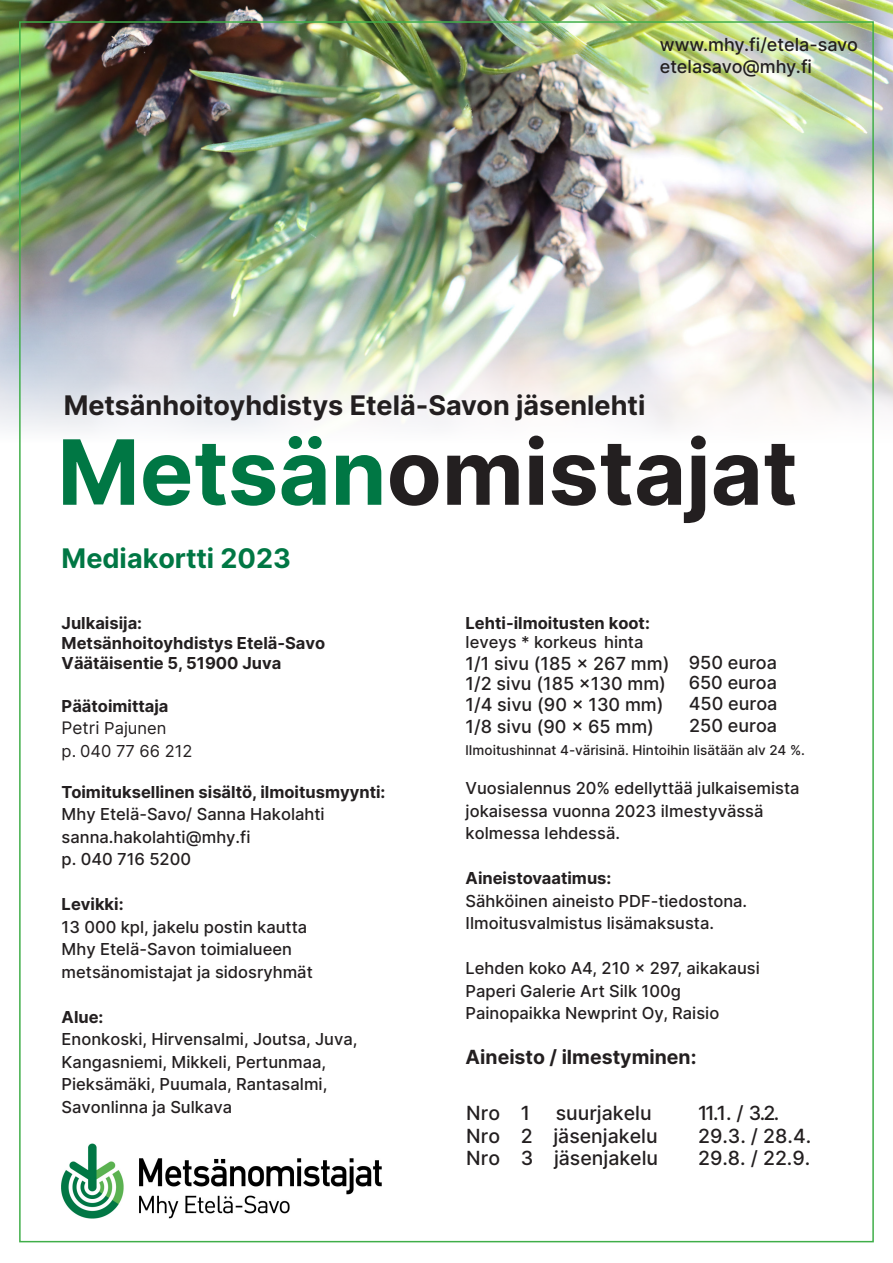
<style>
.page{position:relative;width:893px;height:1263px;background:#fff}
.page>*{position:absolute;margin:0;border:0;box-sizing:border-box;transform-origin:0 0}
.t1{font:700 90px "Inter";color:#231f20}
.t2{font:700 27px "Inter";color:#231f20}
.t3{font:700 27px "Inter";color:#074}
.t4{font:500 19.5px/22.5px "Inter";color:#231f20}
.t5{font:700 19.5px "Inter";color:#231f20}
.t6{font:500 18px/20.7px "Inter";color:#231f20}
.t7{font:500 16.5px/22.5px "Inter";color:#231f20}
.t8{font:700 16.5px/19.8px "Inter";color:#231f20}
.t9{font:16.5px/22.4px "Inter";color:#231f20}
.t10{font:500 13.5px "Inter";color:#231f20}
.s1{color:#074}
.s2{font-weight:700}
.s3{font-size:17.25px}
.s4{font-weight:500}
</style>
<div class="page">
<img style="left:0;top:0;width:893px;height:431px">
<img style="left:61px;top:1143px;width:321px;height:76px">
<p class="t6" style="left:660px;top:34px;width:200px">www.mhy.fi/etela-savo</p>
<p class="t6" style="left:660px;top:56px;width:154px">etelasavo@mhy.fi</p>
<p class="t2" style="left:64px;top:385px;width:583px">Metsänhoitoyhdistys Etelä-Savon jäsenlehti</p>
<p class="t1" style="left:57px;top:407px;width:742px"><span class="s1">Metsän</span>omistajat</p>
<p class="t3" style="left:62px;top:539px;width:231px">Mediakortti 2023</p>
<p class="t8" style="left:62px;top:613px;width:265px">Julkaisija:<br>Metsänhoitoyhdistys Etelä-Savo<br>Väätäisentie 5, 51900 Juva</p>
<p class="t9" style="left:62px;top:694px;width:132px"><span class="s2">Päätoimittaja<br></span><span class="s3">Petri</span> Pajunen<br>p. 040 77 66 212</p>
<p class="t7" style="left:62px;top:780px;width:325px"><span class="s2">Toimituksellinen sisältö, ilmoitusmyynti:<br></span>Mhy Etelä-Savo/ Sanna Hakolahti sanna.hakolahti@mhy.fi<br>p. 040 716 5200</p>
<p class="t7" style="left:62px;top:893px;width:253px"><span class="s2">Levikki:<br></span>13 000 kpl, jakelu postin kautta<br>Mhy Etelä-Savon toimialueen metsänomistajat ja sidosryhmät</p>
<p class="t7" style="left:62px;top:1005px;width:297px"><span class="s2">Alue:<br></span>Enonkoski, Hirvensalmi, Joutsa, Juva,<br>Kangasniemi, Mikkeli, Pertunmaa,<br>Pieksämäki, Puumala, Rantasalmi,<br>Savonlinna ja Sulkava</p>
<p class="t8" style="left:466px;top:613px;width:186px;line-height:19px">Lehti-ilmoitusten koot: <span class="s4">leveys * korkeus hinta</span></p>
<p class="t6" style="left:466px;top:652px;width:313px">1/1 sivu (185 x 267 mm) 950 euroa<br>1/2 sivu (185 x130 mm)</p>
<p class="t6" style="left:689px;top:672px;width:90px">650 euroa</p>
<p class="t6" style="left:466px;top:694px;width:199px">1/4 sivu (90 x 130 mm)</p>
<p class="t6" style="left:689px;top:693px;width:90px">450 euroa</p>
<p class="t6" style="left:466px;top:716px;width:190px">1/8 sivu (90 x 65 mm)</p>
<p class="t6" style="left:689px;top:715px;width:89px">250 euroa</p>
<p class="t10" style="left:466px;top:740px;width:341px">lImoitushinnat 4-värisinä. Hintoihin lisätään alv 24 %.</p>
<p class="t7" style="left:466px;top:777px;width:335px">Vuosialennus 20% edellyttää julkaisemista jokaisessa vuonna 2023 ilmestyvässä kolmessa lehdessä.</p>
<p class="t7" style="left:466px;top:867px;width:283px"><span class="s2">Aineistovaatimus:<br></span>Sähköinen aineisto PDF-tiedostona.<br>Ilmoitusvalmistus lisämaksusta.</p>
<p class="t7" style="left:466px;top:957px;width:296px">Lehden koko A4, 210 x 297, aikakausi<br>Paperi Galerie Art Silk 100g<br>Painopaikka Newprint Oy, Raisio</p>
<p class="t5" style="left:466px;top:1042px;width:232px">Aineisto / ilmestyminen:</p>
<p class="t4" style="left:466px;top:1101px;width:65px">Nro 1</p>
<p class="t4" style="left:466px;top:1101px;width:193px;text-indent:90px">suurjakelu<br>Nro 2 jäsenjakelu<br>Nro 3 jäsenjakelu</p>
<p class="t4" style="left:698px;top:1101px;width:115px">11.1. / 3.2.<br>29.3. / 28.4.<br>29.8. / 22.9.</p>
</div>
